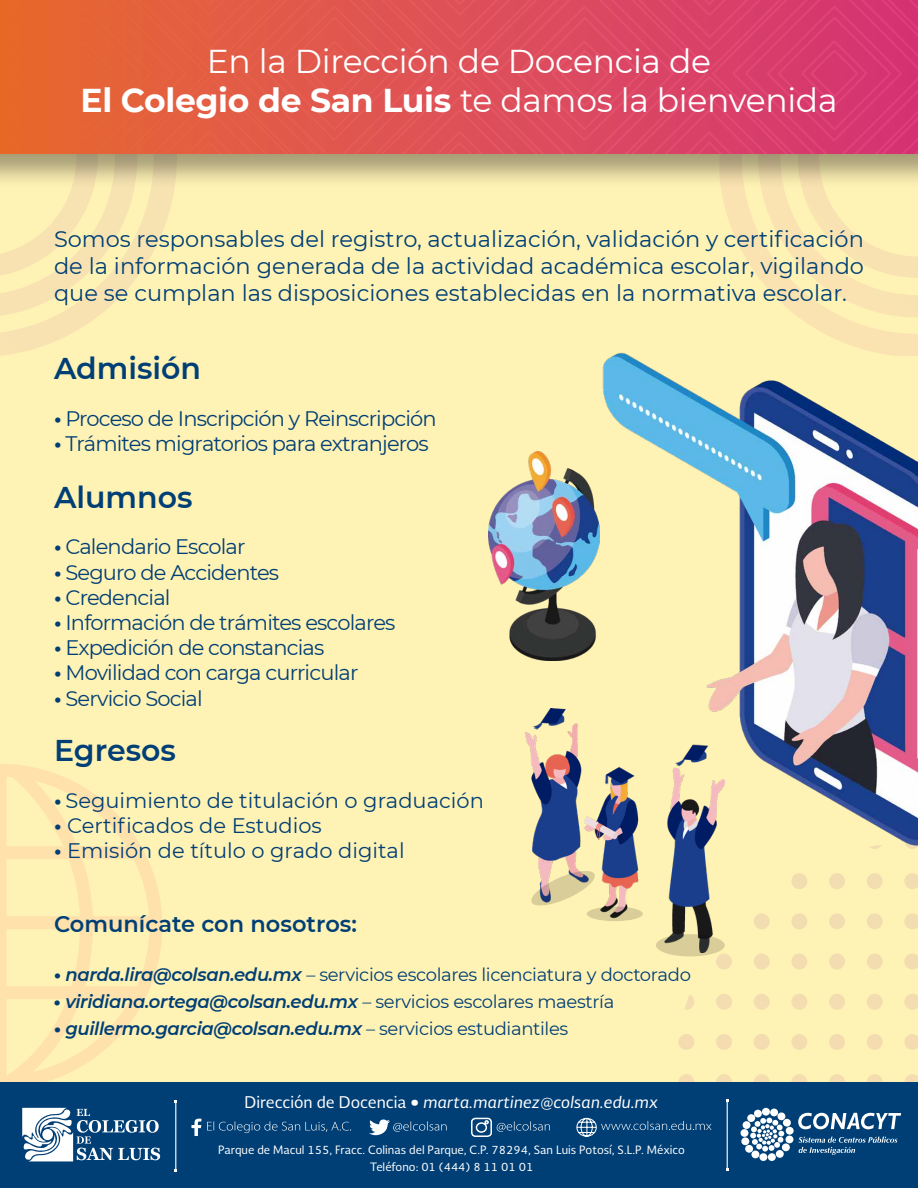
<style>
.page{position:relative;width:918px;height:1188px;background:#fff2b5}
.page>*{position:absolute;margin:0;border:0;box-sizing:border-box;transform-origin:0 0}
.t1{font:33px/39.6px "Montserrat";letter-spacing:-.01em;color:#fff;text-align:center}
.t2{font:600 30px "Montserrat";color:#003f75}
.t3{font:22.5px/27px "Montserrat";color:#003f75;text-align:justify}
.t4{font:600 22.5px "Montserrat";color:#003f75}
.t5{font:21px "Montserrat";letter-spacing:-.04em;color:#003f75}
.t6{font:21px "Montserrat";color:#003f75}
.t7{font:italic 600 18px "Montserrat";letter-spacing:-.02em;color:#003f75}
.t8{font:18px "Montserrat";letter-spacing:-.02em;color:#003f75}
.t9{font:italic 15.75px "Soberana Sans";color:#fff}
.t10{font:11.25px/16.5px "Soberana Sans";color:#fff;text-align:center}
.s1{font-weight:700}
.s2{font-weight:800}
.s3{font-weight:600;font-style:italic}
.s4{font-weight:800;font-style:normal}
.s5{font-weight:400;font-style:normal}
.s6{font-style:normal}
.s7{font-weight:900;font-style:normal}
</style>
<div class="page">
<svg style="left:721px;top:189px;width:197px;height:161px"></svg>
<svg style="left:758px;top:189px;width:160px;height:129px"></svg>
<svg style="left:798px;top:189px;width:120px;height:89px"></svg>
<svg style="left:0;top:189px;width:174px;height:167px"></svg>
<svg style="left:0;top:189px;width:137px;height:129px"></svg>
<div style="left:0;top:0;width:918px;height:189px;background:#000;opacity:.35"></div>
<svg style="left:0;top:764px;width:162px;height:318px"></svg>
<img style="left:0;top:0;width:918px;height:153px">
<img style="left:602px;top:350px;width:316px;height:494px">
<img style="left:525px;top:709px;width:200px;height:244px">
<img style="left:489px;top:451px;width:111px;height:210px">
<svg style="left:870px;top:845px;width:11px;height:4px"></svg>
<svg style="left:905px;top:844px;width:13px;height:5px"></svg>
<div style="left:791px;top:873px;width:16px;height:16px;background:#f1ddb0;border-radius:8px"></div>
<div style="left:829px;top:873px;width:16px;height:16px;background:#f1ddb0;border-radius:8px"></div>
<div style="left:867px;top:873px;width:16px;height:16px;background:#f1ddb0;border-radius:8px"></div>
<svg style="left:904px;top:873px;width:14px;height:16px"></svg>
<div style="left:754px;top:913px;width:16px;height:16px;background:#f2ddb0;border-radius:8px"></div>
<div style="left:791px;top:913px;width:16px;height:16px;background:#f2ddb0;border-radius:8px"></div>
<div style="left:829px;top:913px;width:16px;height:16px;background:#f2ddb0;border-radius:8px"></div>
<div style="left:867px;top:913px;width:16px;height:16px;background:#f2ddb0;border-radius:8px"></div>
<svg style="left:904px;top:913px;width:14px;height:16px"></svg>
<div style="left:716px;top:954px;width:16px;height:16px;background:#f3ddb0;border-radius:8px"></div>
<div style="left:754px;top:954px;width:16px;height:16px;background:#f3ddb0;border-radius:8px"></div>
<div style="left:791px;top:954px;width:16px;height:16px;background:#f3ddb0;border-radius:8px"></div>
<div style="left:829px;top:954px;width:16px;height:16px;background:#f3ddb0;border-radius:8px"></div>
<div style="left:867px;top:954px;width:16px;height:16px;background:#f3ddb0;border-radius:8px"></div>
<svg style="left:904px;top:954px;width:14px;height:16px"></svg>
<svg style="left:685px;top:995px;width:9px;height:15px"></svg>
<div style="left:716px;top:994px;width:16px;height:16px;background:#f4ddb0;border-radius:8px"></div>
<div style="left:754px;top:994px;width:16px;height:16px;background:#f4ddb0;border-radius:8px"></div>
<div style="left:791px;top:994px;width:16px;height:16px;background:#f4ddb0;border-radius:8px"></div>
<div style="left:829px;top:994px;width:16px;height:16px;background:#f4ddb0;border-radius:8px"></div>
<div style="left:867px;top:994px;width:16px;height:16px;background:#f4ddb0;border-radius:8px"></div>
<svg style="left:904px;top:994px;width:14px;height:16px"></svg>
<div style="left:678px;top:1034px;width:16px;height:16px;background:#f4dcb0;border-radius:8px"></div>
<div style="left:716px;top:1034px;width:16px;height:16px;background:#f4dcb0;border-radius:8px"></div>
<div style="left:754px;top:1034px;width:16px;height:16px;background:#f4dcb0;border-radius:8px"></div>
<div style="left:791px;top:1034px;width:16px;height:16px;background:#f4dcb0;border-radius:8px"></div>
<div style="left:829px;top:1034px;width:16px;height:16px;background:#f4dcb0;border-radius:8px"></div>
<div style="left:867px;top:1034px;width:16px;height:16px;background:#f4dcb0;border-radius:8px"></div>
<svg style="left:904px;top:1034px;width:14px;height:16px"></svg>
<div style="left:678px;top:1074px;width:16px;height:16px;background:#f5ddb0;border-radius:8px"></div>
<div style="left:716px;top:1074px;width:16px;height:16px;background:#f5ddb0;border-radius:8px"></div>
<div style="left:754px;top:1074px;width:16px;height:16px;background:#f5ddb0;border-radius:8px"></div>
<div style="left:791px;top:1074px;width:16px;height:16px;background:#f5ddb0;border-radius:8px"></div>
<div style="left:829px;top:1074px;width:16px;height:16px;background:#f5ddb0;border-radius:8px"></div>
<div style="left:867px;top:1074px;width:16px;height:16px;background:#f5ddb0;border-radius:8px"></div>
<svg style="left:904px;top:1074px;width:14px;height:8px"></svg>
<svg style="left:587px;top:907px;width:56px;height:14px"></svg>
<svg style="left:656px;top:934px;width:69px;height:22px"></svg>
<svg style="left:529px;top:869px;width:68px;height:39px"></svg>
<div style="left:0;top:1082px;width:918px;height:106px;background:#003f75"></div>
<svg style="left:22px;top:1108px;width:138px;height:53px"></svg>
<hr style="left:175px;top:1101px;width:1px;height:69px;background:#fff">
<hr style="left:727px;top:1100px;width:1px;height:69px;background:#fff">
<svg style="left:191px;top:1119px;width:10px;height:17px"></svg>
<svg style="left:207px;top:1121px;width:144px;height:12px"></svg>
<svg style="left:576px;top:1117px;width:136px;height:20px"></svg>
<div style="left:471px;top:1118px;width:21px;height:19px;border:2px solid #fff;border-radius:4px"></div>
<svg style="left:475px;top:1119px;width:15px;height:15px"></svg>
<svg style="left:497px;top:1121px;width:53px;height:11px"></svg>
<svg style="left:369px;top:1119px;width:78px;height:17px"></svg>
<svg style="left:741px;top:1108px;width:161px;height:53px"></svg>
<h1 class="t1" style="left:81px;top:40px;width:758px">En la Dirección de Docencia de<br><span class="s1">El Colegio de San Luis</span> te damos la bienvenida</h1>
<p class="t3" style="left:54px;top:225px;width:812px">Somos responsables del registro, actualización, validación y certificación de la información generada de la actividad académica escolar, vigilando que se cumplan las disposiciones establecidas en la normativa escolar.</p>
<h2 class="t2" style="left:54px;top:347px;width:149px">Admisión</h2>
<p class="t5" style="left:54px;top:404px;width:384px"><span class="s1">•</span> Proceso de Inscripción y Reinscripción</p>
<p class="t5" style="left:54px;top:429px;width:376px"><span class="s1">•</span> Trámites migratorios para extranjeros</p>
<h2 class="t2" style="left:54px;top:476px;width:140px">Alumnos</h2>
<p class="t5" style="left:54px;top:532px;width:193px"><span class="s1">•</span> Calendario Escolar</p>
<p class="t5" style="left:54px;top:558px;width:227px"><span class="s1">•</span> Seguro de Accidentes</p>
<p class="t5" style="left:54px;top:583px;width:118px"><span class="s1">•</span> Credencial</p>
<p class="t5" style="left:54px;top:608px;width:343px"><span class="s1">•</span> Información de trámites escolares</p>
<p class="t5" style="left:54px;top:633px;width:272px"><span class="s1">•</span> Expedición de constancias</p>
<p class="t5" style="left:54px;top:658px;width:306px"><span class="s1">•</span> Movilidad con carga curricular</p>
<p class="t5" style="left:54px;top:684px;width:150px"><span class="s1">•</span> Servicio Social</p>
<h2 class="t2" style="left:54px;top:729px;width:123px">Egresos</h2>
<p class="t6" style="left:54px;top:786px;width:431px"><span class="s1">•</span> Seguimiento de titulación o graduación</p>
<p class="t6" style="left:54px;top:811px;width:269px"><span class="s1">•</span> Certificados de Estudios</p>
<p class="t6" style="left:54px;top:837px;width:352px"><span class="s1">•</span> Emisión de título o grado digital</p>
<p class="t4" style="left:54px;top:909px;width:304px">Comunícate con nosotros:</p>
<p class="t8" style="left:54px;top:962px;width:639px"><span class="s2">•</span> <span class="s3">narda.lira@colsan.edu.mx</span> – servicios escolares licenciatura y doctorado</p>
<p class="t7" style="left:54px;top:989px;width:562px"><span class="s4">•</span> viridiana.ortega@colsan.edu.mx <span class="s5">– servicios escolares maestría</span></p>
<p class="t7" style="left:54px;top:1016px;width:516px"><span class="s4">•</span> guillermo.garcia@colsan.edu.mx <span class="s5">– servicios estudiantiles</span></p>
<p class="t9" style="left:245px;top:1092px;width:415px"><span class="s6">Dirección de Docencia</span> <span class="s7">•</span> marta.martinez@colsan.edu.mx</p>
<p class="t10" style="left:218px;top:1142px;width:468px">Parque de Macul 155, Fracc. Colinas del Parque, C.P. 78294, San Luis Potosí, S.L.P. México<br>Teléfono: 01 (444) 8 11 01 01</p>
</div>
